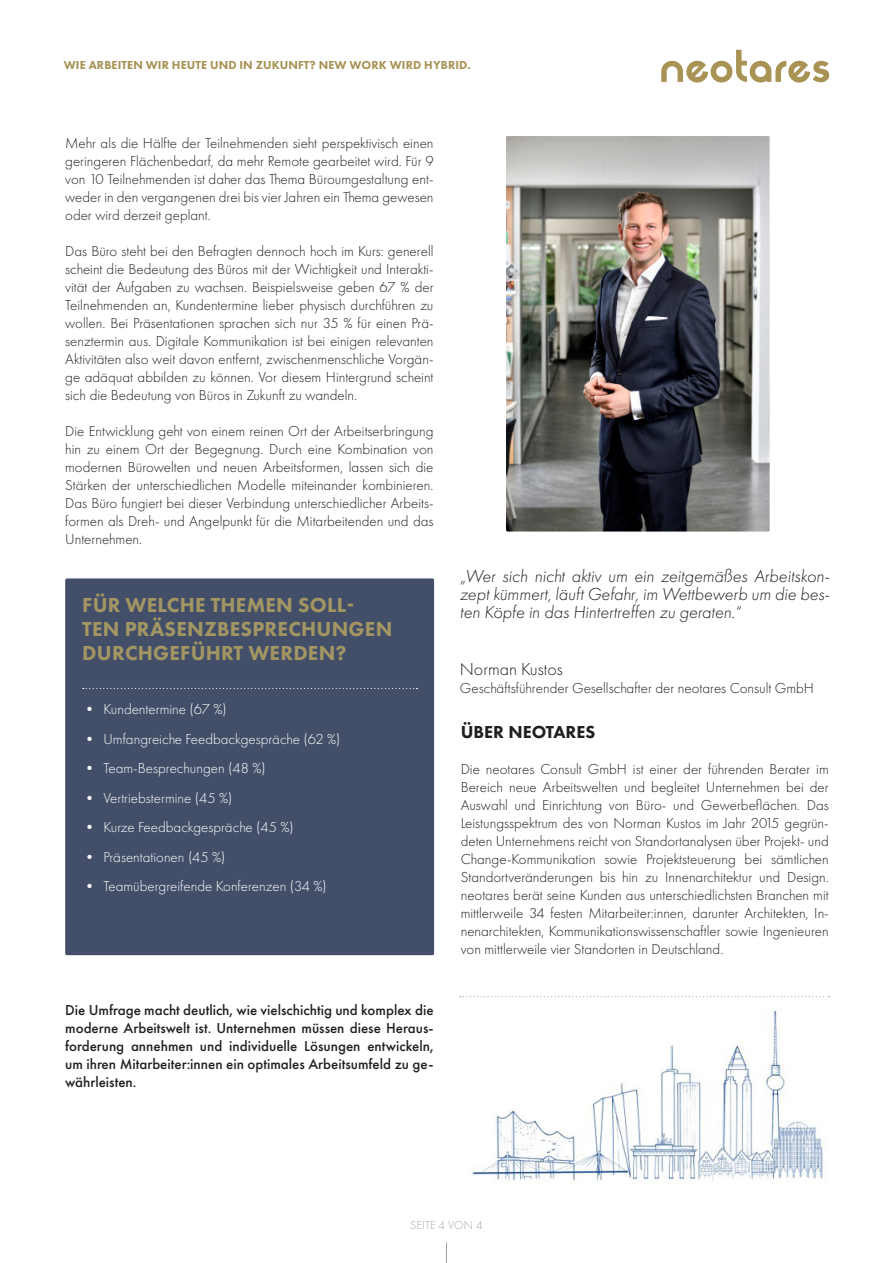
<style>
.page{position:relative;width:893px;height:1263px;background:#fff}
.page>*{position:absolute;margin:0;border:0;box-sizing:border-box;transform-origin:0 0}
.Aufzählung_Box{font:800 21px/24px "Futura PT";letter-spacing:.01em;color:#a39662}
.t1{font:italic 300 18px/18px "Futura PT";color:#231f20;text-align:justify}
.t2{font:300 18px "Futura PT";color:#231f20}
.t3{font:800 18px "Futura PT";color:#231f20}
.t4{font:300 15px/18px "Futura PT";color:#231f20;text-align:justify}
.t5{font:500 15px/18px "Futura PT";color:#231f20;text-align:justify}
.t6{font:300 15px "Futura PT";color:#fff}
.t7{font:800 12px "Futura PT";letter-spacing:.01em;color:#a89355}
.t8{font:300 12px "Futura PT";letter-spacing:.01em;color:#a6a6a6}
</style>
<div class="page">
<svg style="left:661px;top:50px;width:168px;height:33px"></svg>
<svg style="left:446px;top:1242px;width:1px;height:21px"></svg>
<div style="left:65px;top:578px;width:369px;height:377px;background:#434f69;border-radius:2px"></div>
<svg style="left:83px;top:688px;width:334px;height:1px"></svg>
<img style="left:506px;top:136px;width:264px;height:395px">
<svg style="left:460px;top:996px;width:369px;height:1px"></svg>
<img style="left:470px;top:1010px;width:354px;height:172px">
<p class="t7" style="left:64px;top:57px;width:408px">WIE ARBEITEN WIR HEUTE UND IN ZUKUNFT? NEW WORK WIRD HYBRID.</p>
<p class="t4" style="left:65px;top:134px;width:370px">Mehr als die Hälfte der Teilnehmenden sieht perspektivisch einen geringeren Flächenbedarf, da mehr Remote gearbeitet wird. Für 9 von 10 Teilnehmenden ist daher das Thema Büroumgestaltung ent&shy;weder in den vergangenen drei bis vier Jahren ein Thema gewesen oder wird derzeit geplant.</p>
<p class="t4" style="left:65px;top:242px;width:370px">Das Büro steht bei den Befragten dennoch hoch im Kurs: generell scheint die Bedeutung des Büros mit der Wichtigkeit und Interakti&shy;vität der Aufgaben zu wachsen. Beispielsweise geben 67 % der Teilnehmenden an, Kundentermine lieber physisch durchführen zu wollen. Bei Präsentationen sprachen sich nur 35 % für einen Prä&shy;senztermin aus. Digitale Kommunikation ist bei einigen relevanten Aktivitäten also weit davon entfernt, zwischenmenschliche Vorgän&shy;ge adäquat abbilden zu können. Vor diesem Hintergrund scheint sich die Bedeutung von Büros in Zukunft zu wandeln.</p>
<p class="t4" style="left:65px;top:422px;width:370px">Die Entwicklung geht von einem reinen Ort der Arbeitserbringung hin zu einem Ort der Begegnung. Durch eine Kombination von modernen Bürowelten und neuen Arbeitsformen, lassen sich die Stärken der unterschiedlichen Modelle miteinander kombinieren.<br>Das Büro fungiert bei dieser Verbindung unterschiedlicher Arbeits&shy;formen als Dreh- und Angelpunkt für die Mitarbeitenden und das Unternehmen.</p>
<p class="Aufzählung_Box" style="left:82px;top:592px;width:312px">FÜR WELCHE THEMEN SOLL-<br>TEN PRÄSENZBESPRECHUNGEN<br>DURCHGEFÜHRT WERDEN?</p>
<p class="t6" style="left:82px;top:701px;width:146px">• Kundentermine (67 %)</p>
<p class="t6" style="left:82px;top:730px;width:260px">• Umfangreiche Feedbackgespräche (62 %)</p>
<p class="t6" style="left:82px;top:760px;width:185px">• Team-Besprechungen (48 %)</p>
<p class="t6" style="left:82px;top:789px;width:152px">• Vertriebstermine (45 %)</p>
<p class="t6" style="left:82px;top:819px;width:213px">• Kurze Feedbackgespräche (45 %)</p>
<p class="t6" style="left:82px;top:848px;width:145px">• Präsentationen (45 %)</p>
<p class="t6" style="left:82px;top:878px;width:246px">• Teamübergreifende Konferenzen (34 %)</p>
<p class="t5" style="left:65px;top:1001px;width:370px">Die Umfrage macht deutlich, wie vielschichtig und komplex die moderne Arbeitswelt ist. Unternehmen müssen diese Heraus&shy;forderung annehmen und individuelle Lösungen entwickeln, um ihren Mitarbeiter:innen ein optimales Arbeitsumfeld zu ge&shy;währleisten.</p>
<p class="t1" style="left:460px;top:567px;width:371px">„Wer sich nicht aktiv um ein zeitgemäßes Arbeitskon&shy;zept kümmert, läuft Gefahr, im Wettbewerb um die bes&shy;ten Köpfe in das Hintertreffen zu geraten.“</p>
<p class="t2" style="left:460px;top:659px;width:104px">Norman Kustos</p>
<p class="t4" style="left:460px;top:680px;width:356px">Geschäftsführender Gesellschafter der neotares Consult GmbH</p>
<p class="t3" style="left:461px;top:721px;width:136px">ÜBER NEOTARES</p>
<p class="t4" style="left:461px;top:760px;width:370px">Die neotares Consult GmbH ist einer der führenden Berater im Bereich neue Arbeitswelten und begleitet Unternehmen bei der Auswahl und Einrichtung von Büro- und Gewerbeflächen. Das Leistungsspektrum des von Norman Kustos im Jahr 2015 gegrün&shy;deten Unternehmens reicht von Standortanalysen über Projekt- und Change-Kommunikation sowie Projektsteuerung bei sämtlichen Standortveränderungen bis hin zu Innenarchitektur und Design. neotares berät seine Kunden aus unterschiedlichsten Branchen mit mittlerweile 34 festen Mitarbeiter:innen, darunter Architekten, In&shy;nenarchitekten, Kommunikationswissenschaftler sowie Ingenieuren von mittlerweile vier Standorten in Deutschland.</p>
<p class="t8" style="left:410px;top:1218px;width:74px">SEITE 4 VON 4</p>
</div>
